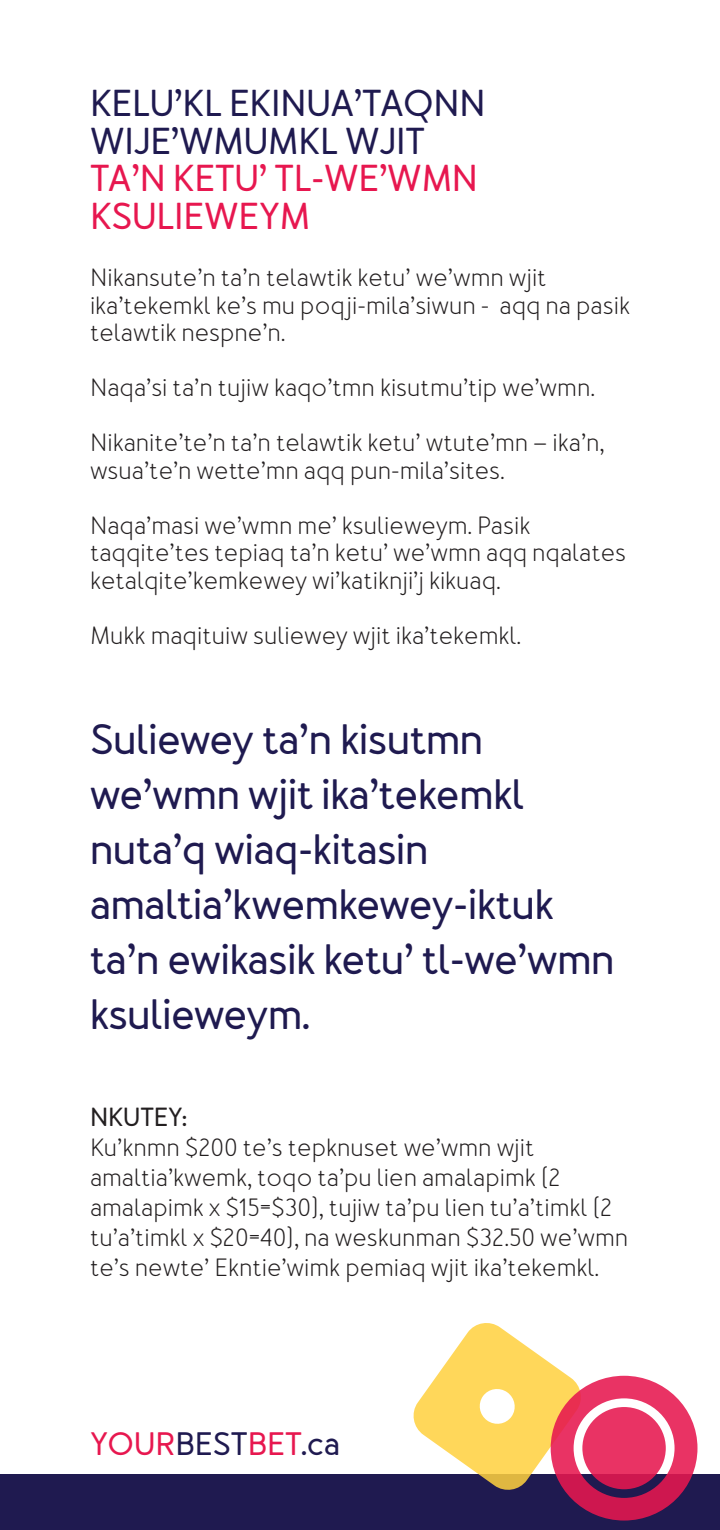
<style>
.page{position:relative;width:720px;height:1530px;background:#fff}
.page>*{position:absolute;margin:0;border:0;box-sizing:border-box;transform-origin:0 0}
.t1{font:700 42.5px/55px "Merlo Round";color:#1f1a50}
.HEAD2{font:700 37.5px/37.5px "Merlo Round";letter-spacing:-.005em;color:#1f1a50}
.t2{font:700 32.5px "Merlo Round";color:#e7174f}
.BODY{font:700 26.25px "Merlo Round";letter-spacing:-.005em;color:#231f20}
.BODY-2{font:25px/27.5px "Merlo Round";color:#231f20}
.s1{color:#e7174f}
.s2{color:#1f1a50}
</style>
<div class="page">
<div style="left:0;top:1475px;width:720px;height:55px;background:#1f1a50"></div>
<svg style="left:410px;top:1323px;width:288px;height:198px"></svg>
<p class="HEAD2" style="left:90px;top:87px;width:397px">KELU’KL EKINUA’TAQNN<br>WIJE’WMUMKL WJIT<br><span class="s1">TA’N KETU’ TL-WE’WMN<br>KSULIEWEYM</span></p>
<p class="BODY-2" style="left:90px;top:265px;width:542px">Nikansute’n ta’n telawtik ketu’ we’wmn wjit ika’tekemkl ke’s mu poqji-mila’siwun - aqq na pasik telawtik nespne’n.</p>
<p class="BODY-2" style="left:90px;top:375px;width:507px">Naqa’si ta’n tujiw kaqo’tmn kisutmu’tip we’wmn.</p>
<p class="BODY-2" style="left:90px;top:430px;width:516px">Nikanite’te’n ta’n telawtik ketu’ wtute’mn – ika’n, wsua’te’n wette’mn aqq pun-mila’sites.</p>
<p class="BODY-2" style="left:90px;top:512px;width:538px">Naqa’masi we’wmn me’ ksulieweym. Pasik taqqite’tes tepiaq ta’n ketu’ we’wmn aqq nqalates ketalqite’kemkewey wi’katiknji’j kikuaq.</p>
<p class="BODY-2" style="left:90px;top:622px;width:433px">Mukk maqituiw suliewey wjit ika’tekemkl.</p>
<p class="t1" style="left:90px;top:714px;width:526px">Suliewey ta’n kisutmn we’wmn wjit ika’tekemkl nuta’q wiaq-kitasin amaltia’kwemkewey-iktuk ta’n ewikasik ketu’ tl-we’wmn ksulieweym.</p>
<p class="BODY" style="left:90px;top:1101px;width:99px">NKUTEY:</p>
<p class="BODY-2" style="left:90px;top:1133px;width:540px;line-height:30px">Ku’knmn $200 te’s tepknuset we’wmn wjit amaltia’kwemk, toqo ta’pu lien amalapimk (2 amalapimk x $15=$30), tujiw ta’pu lien tu’a’timkl (2 tu’a’timkl x $20=40), na weskunman $32.50 we’wmn te’s newte’ Ekntie’wimk pemiaq wjit ika’tekemkl.</p>
<p class="t2" style="left:90px;top:1424px;width:251px">YOUR<span class="s2">BEST</span>BET<span class="s2">.ca</span></p>
</div>
